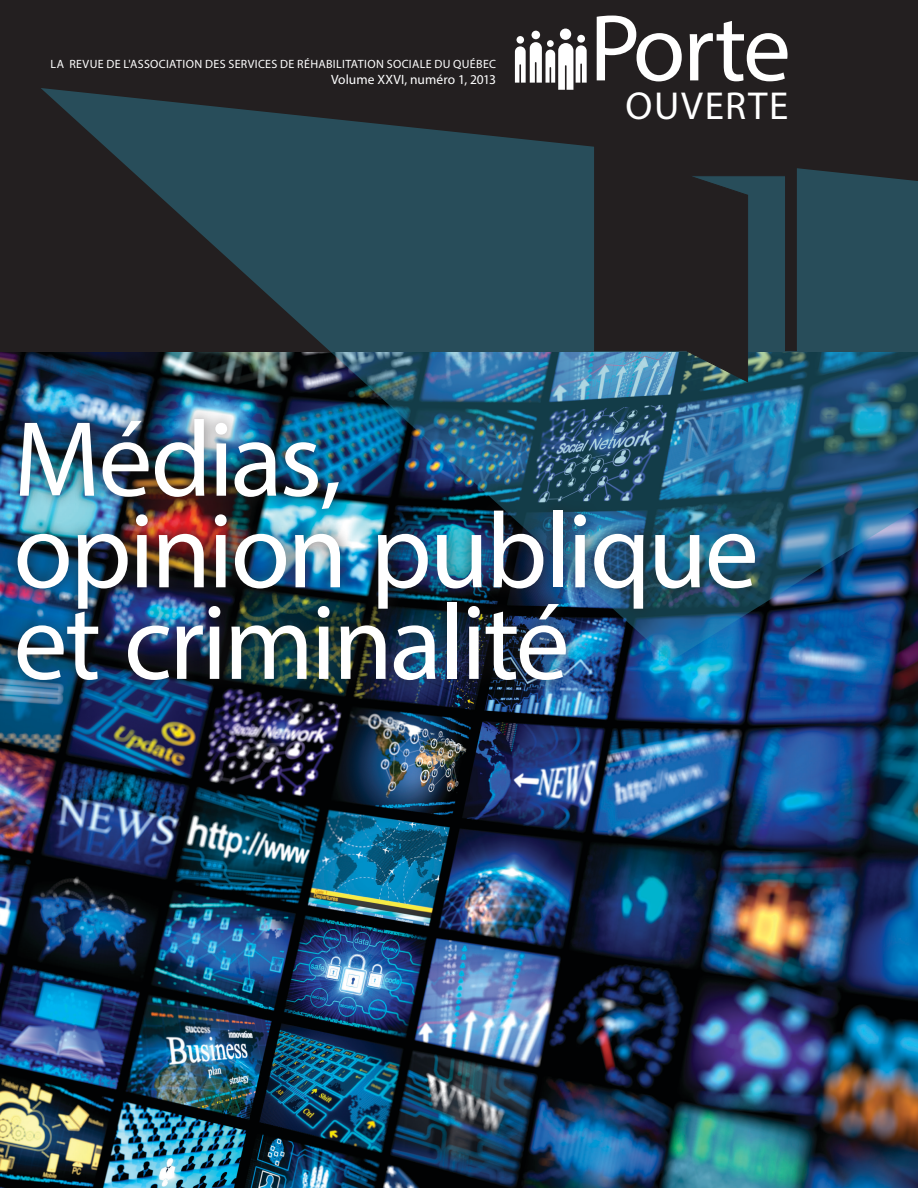
<style>
.page{position:relative;width:918px;height:1188px;background:#231f20}
.page>*{position:absolute;margin:0;border:0;box-sizing:border-box;transform-origin:0 0}
.t1{font:108px/91.7px "Myriad Pro";letter-spacing:-.03em;color:#fff}
.t2{font:95.55px "Myriad Pro";letter-spacing:-.03em;color:#fff}
.t3{font:39.15px "Myriad Pro";letter-spacing:.045em;color:#fff}
.t4{font:13.5px "Myriad Pro";letter-spacing:.005em;color:#fff}
.t5{font:12px "Myriad Pro";letter-spacing:.03em;color:#fff}
</style>
<div class="page">
<img style="left:0;top:352px;width:918px;height:836px">
<img style="left:41px;top:88px;width:877px;height:573px">
<div style="left:3px;top:404px;width:766px;height:291px;background:#231f20;opacity:.75"></div>
<svg style="left:594px;top:88px;width:202px;height:294px"></svg>
<div style="left:532px;top:31px;width:8px;height:8px;background:#fff;border-radius:50%"></div>
<div style="left:517px;top:36px;width:7px;height:8px;background:#fff;border-radius:50%"></div>
<div style="left:560px;top:29px;width:11px;height:11px;background:#fff;border-radius:50%"></div>
<div style="left:577px;top:35px;width:8px;height:8px;background:#fff;border-radius:50%"></div>
<svg style="left:515px;top:42px;width:72px;height:48px"></svg>
<p class="t5" style="left:50px;top:57px;width:447px">LA REVUE DE L'ASSOCIATION DES SERVICES DE RÉHABILITATION SOCIALE DU QUÉBEC</p>
<p class="t4" style="left:331px;top:72px;width:167px">Volume XXVI, numéro 1, 2013</p>
<h2 class="t2" style="left:589px;top:-11px;width:203px">Porte</h2>
<h3 class="t3" style="left:626px;top:82px;width:164px">OUVERTE</h3>
<h1 class="t1" style="left:14px;top:412px;width:747px">Médias,<br>opinion publique et criminalité</h1>
</div>
